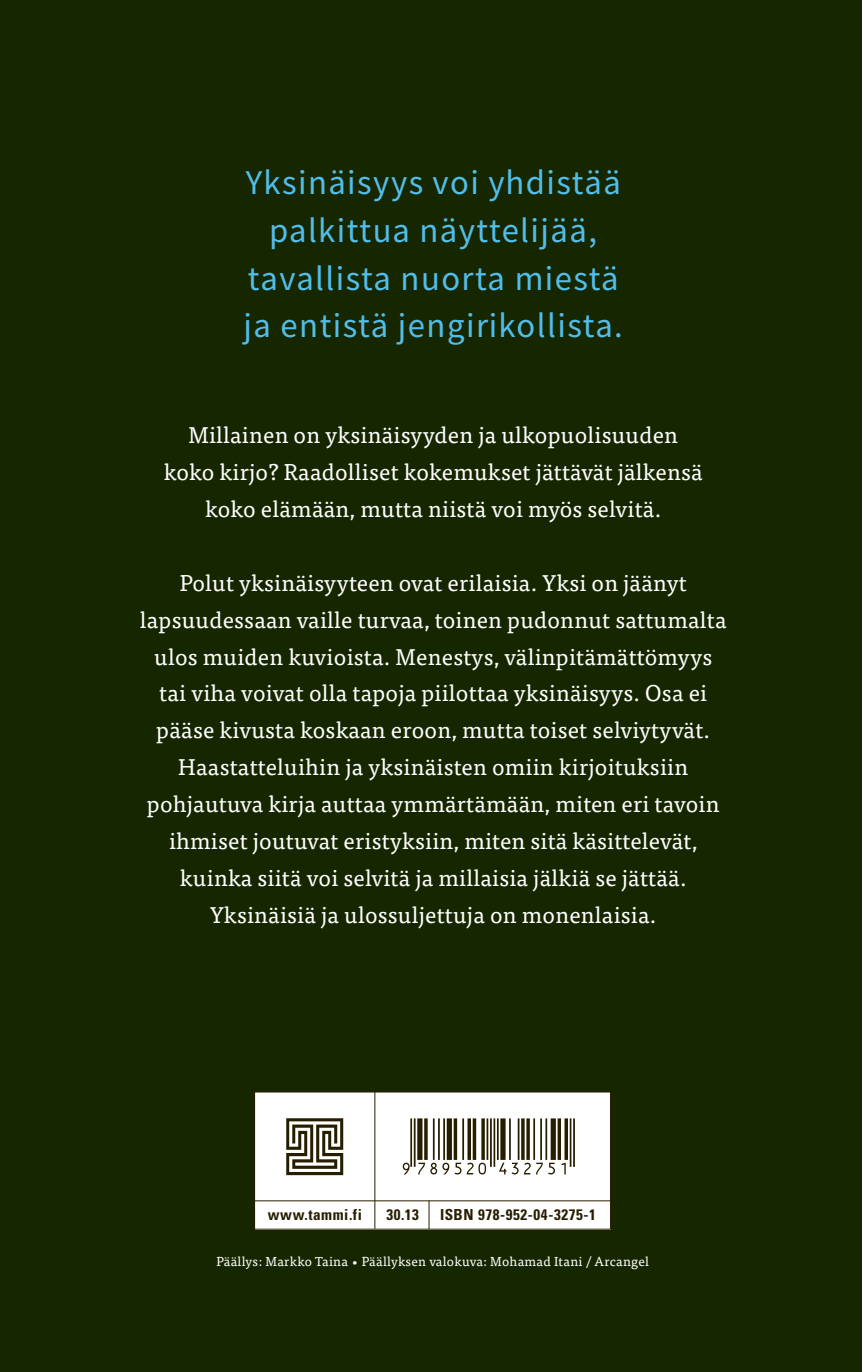
<style>
.page{position:relative;width:862px;height:1372px;background:#fff}
.page>*{position:absolute;margin:0;border:0;box-sizing:border-box;transform-origin:0 0}
.t1{font:55.35px "Viisas EAN Matala";color:#271e00}
.t2{font:34.65px/47.7px "Source Sans Variable";letter-spacing:.04em;color:#52bdeb;text-align:center}
.t3{font:22.72px/36.9px "Tisa Pro";letter-spacing:.01em;color:#fff;text-align:center}
.t4{font:700 condensed 15.08px "Univers";letter-spacing:.035em;color:#271e00}
.t5{font:13.05px "Tisa Pro";letter-spacing:.02em;color:#fff}
</style>
<div class="page">
<div style="left:1px;top:0;width:860px;height:1371px;background:#162700"></div>
<div style="left:254px;top:1091px;width:356px;height:138px;background:#fff"></div>
<div style="left:254px;top:1091px;width:356px;height:138px;border:1px solid #271e00"></div>
<hr style="left:374px;top:1091px;width:1px;height:137px;background:#271e00">
<hr style="left:255px;top:1200px;width:355px;height:1px;background:#271e00">
<svg style="left:428px;top:1200px;width:1px;height:28px"></svg>
<svg style="left:286px;top:1118px;width:57px;height:57px"></svg>
<h2 class="t2" style="left:243px;top:159px;width:381px">Yksinäisyys voi yhdistää palkittua näyttelijää, tavallista nuorta miestä ja entistä jengirikollista.</h2>
<p class="t3" style="left:164px;top:415px;width:540px">Millainen on yksinäisyyden ja ulkopuolisuuden koko kirjo? Raadolliset kokemukset jättävät jälkensä koko elämään, mutta niistä voi myös selvitä.</p>
<p class="t3" style="left:140px;top:563px;width:588px">Polut yksinäisyyteen ovat erilaisia. Yksi on jäänyt lapsuudessaan vaille turvaa, toinen pudonnut sattumalta ulos muiden kuvioista. Menestys, välinpitämättömyys tai viha voivat olla tapoja piilottaa yksinäisyys. Osa ei pääse kivusta koskaan eroon, mutta toiset selviytyvät.<br>Haastatteluihin ja yksinäisten omiin kirjoituksiin pohjautuva kirja auttaa ymmärtämään, miten eri tavoin ihmiset joutuvat eristyksiin, miten sitä käsittelevät, kuinka siitä voi selvitä ja millaisia jälkiä se jättää.<br>Yksinäisiä ja ulossuljettuja on monenlaisia.</p>
<h1 class="t1" style="left:398px;top:1117px;width:178px">*9789520432751*</h1>
<p class="t4" style="left:268px;top:1205px;width:95px">www.tammi.fi</p>
<p class="t4" style="left:386px;top:1205px;width:34px">30.13</p>
<p class="t4" style="left:440px;top:1205px;width:157px">ISBN 978-952-04-3275-1</p>
<p class="t5" style="left:216px;top:1251px;width:434px">Päällys: Markko Taina • Päällyksen valokuva: Mohamad Itani / Arcangel</p>
</div>
